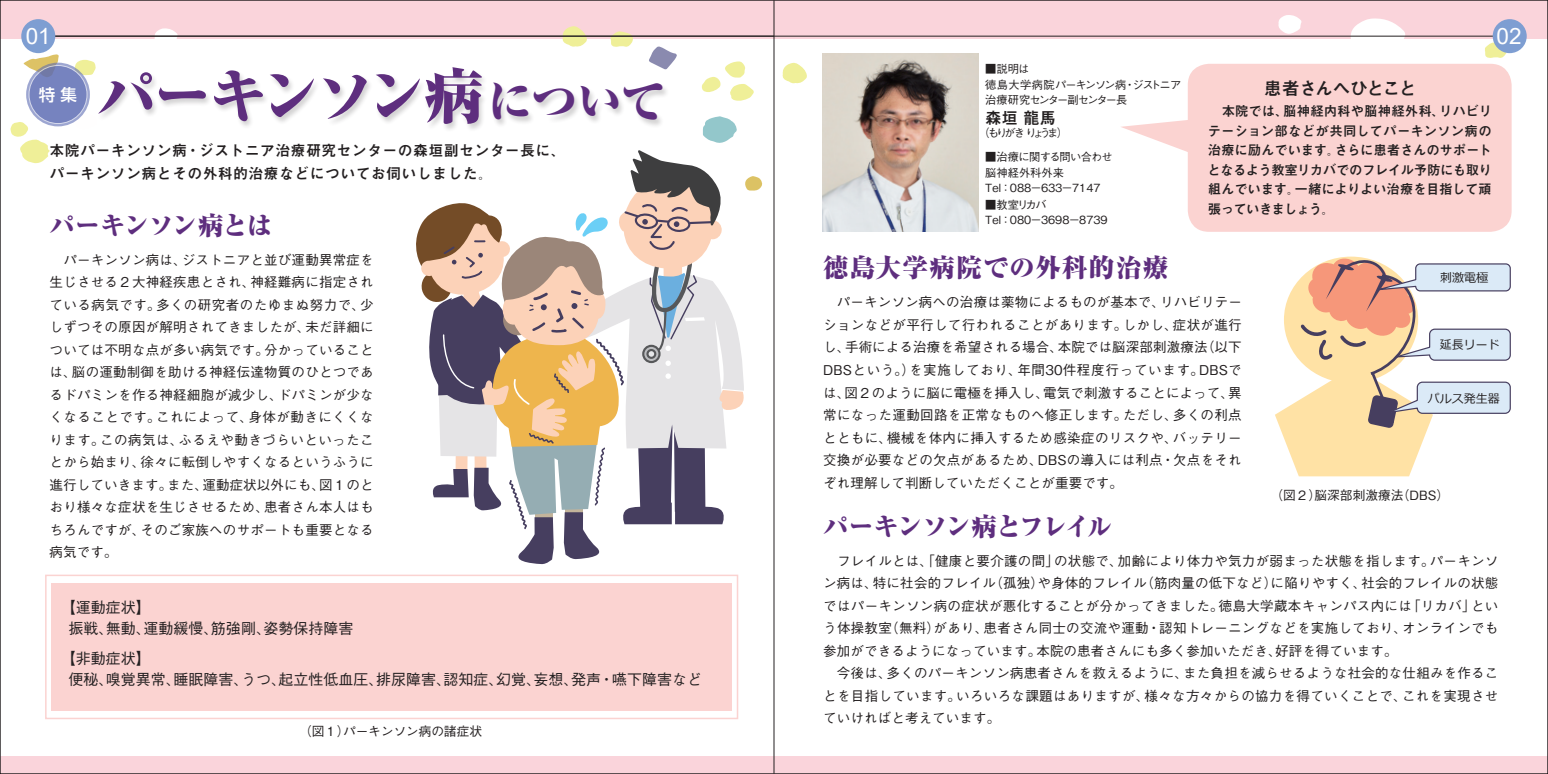
<style>
.page{position:relative;width:1548px;height:774px;background:#fff}
.page>*{position:absolute;margin:0;border:0;box-sizing:border-box;transform-origin:0 0}
.t1{font:800 expanded 60px "Ryumin Pr 6";letter-spacing:-.075em;color:#5e2e7e}
.t2{font:800 expanded 25.5px "Ryumin Pr 6";letter-spacing:.045em;color:#5e2e7e}
.t3{font:800 expanded 25.5px "Ryumin Pr 6";letter-spacing:-.095em;color:#5e2e7e}
.t4{font:800 expanded 25.5px "Ryumin Pr 6";letter-spacing:-.025em;color:#5e2e7e}
.t5{font:22.5px "Arial";color:#fff}
.t6{font:700 18px "Mi Go MB1 Std De";letter-spacing:-.06em;color:#231f20}
.t7{font:700 16.5px "Mi Go MB1 Std De";color:#231f20}
.t8{font:500 16.5px "UD Shin Go Pro";color:#fff}
.t9{font:500 15px/21px "Gothic BBB Pr 6";color:#231f20}
.t10{font:700 15px/22.5px "Mi Go MB1 Std De";letter-spacing:.02em;color:#231f20}
.t11{font:500 13.5px/22.5px "Gothic BBB Pr 6";letter-spacing:.015em;color:#231f20;text-align:justify}
.t12{font:700 13.5px/19.5px "Mi Go MB1 Std De";letter-spacing:-.035em;color:#231f20;text-align:justify}
.t13{font:500 12.75px "Gothic BBB Pr 6";letter-spacing:-.005em;color:#231f20}
.t14{font:12px "Meiryo";color:#231f20}
.t15{font:500 11.25px/16.5px "Gothic BBB Pr 6";letter-spacing:-.065em;color:#231f20}
.t16{font:500 11.25px/15px "Gothic BBB Pr 6";color:#231f20}
.t17{font:500 11.25px/16.5px "Gothic BBB Pr 6";letter-spacing:-.04em;color:#231f20}
.t18{font:500 11.25px "Gothic BBB Pr 6";letter-spacing:-.37em;color:#231f20}
.t19{font:500 11.25px "Gothic BBB Pr 6";letter-spacing:-.295em;color:#231f20}
.s1{font-size:45px}
</style>
<div class="page">
<div style="left:0;top:0;width:1548px;height:38px;background:#fad4db"></div>
<div style="left:0;top:757px;width:1548px;height:17px;background:#fad4db"></div>
<svg style="left:1278px;top:15px;width:23px;height:19px"></svg>
<svg style="left:1349px;top:18px;width:56px;height:21px"></svg>
<svg style="left:782px;top:63px;width:25px;height:21px"></svg>
<svg style="left:1485px;top:42px;width:22px;height:16px"></svg>
<svg style="left:1121px;top:119px;width:67px;height:34px"></svg>
<div style="left:1188px;top:64px;width:323px;height:168px;background:#fbd3d1;border-radius:21px"></div>
<div style="left:51px;top:583px;width:681px;height:128px;background:#fbd3d1"></div>
<div style="left:45px;top:575px;width:693px;height:144px;border:2px solid #fbd3d1"></div>
<img style="left:823px;top:53px;width:155px;height:179px">
<svg style="left:1275px;top:256px;width:236px;height:220px"></svg>
<svg style="left:11px;top:26px;width:752px;height:538px"></svg>
<svg style="left:29px;top:66px;width:58px;height:58px;background:#7884bf"></svg>
<div style="left:29px;top:65px;width:58px;height:59px;border:1px solid #fff;border-radius:50%"></div>
<hr style="left:774px;top:36px;width:740px;height:1px;background:#231f20">
<hr style="left:43px;top:36px;width:731px;height:1px;background:#231f20">
<div style="left:1492px;top:19px;width:34px;height:34px;background:#7e9ed2;border-radius:50%"></div>
<div style="left:21px;top:19px;width:34px;height:34px;background:#7e9ed2;border-radius:50%"></div>
<hr style="left:774px;top:0;width:1px;height:774px;background:#231f20">
<h3 class="t5" style="left:26px;top:21px;width:27px">01</h3>
<h3 class="t5" style="left:1496px;top:21px;width:27px">02</h3>
<p class="t8" style="left:39px;top:81px;width:40px">特集</p>
<h1 class="t1" style="left:97px;top:49px;width:570px">パーキンソン病<span class="s1">について</span></h1>
<p class="t10" style="left:50px;top:138px;width:518px">本院パーキンソン病・ジストニア治療研究センターの森垣副センター長に、パーキンソン病とその外科的治療などについてお伺いしました。</p>
<h2 class="t4" style="left:50px;top:205px;width:224px">パーキンソン病とは</h2>
<p class="t11" style="left:50px;top:247px;width:326px">　パーキンソン病は、ジストニアと並び運動異常症を生じさせる２大神経疾患とされ、神経難病に指定されている病気です。多くの研究者のたゆまぬ努力で、少しずつその原因が解明されてきましたが、未だ詳細については不明な点が多い病気です。分かっていることは、脳の運動制御を助ける神経伝達物質のひとつであるドパミンを作る神経細胞が減少し、ドパミンが少なくなることです。これによって、身体が動きにくくなります。この病気は、ふるえや動きづらいといったことから始まり、徐々に転倒しやすくなるというふうに進行していきます。また、運動症状以外にも、図１のとおり様々な症状を生じさせるため、患者さん本人はもちろんですが、そのご家族へのサポートも重要となる病気です。</p>
<p class="t9" style="left:68px;top:596px;width:287px;text-indent:-8px">【運動症状】<br>振戦、無動、運動緩慢、筋強剛、姿勢保持障害</p>
<p class="t9" style="left:68px;top:647px;width:635px;text-indent:-8px">【非動症状】<br>便秘、嗅覚異常、睡眠障害、うつ、起立性低血圧、排尿障害、認知症、幻覚、妄想、発声・嚥下障害など</p>
<p class="t13" style="left:299px;top:720px;width:184px">（図１）パーキンソン病の諸症状</p>
<p class="t15" style="left:985px;top:59px;width:198px">■説明は<br>徳島大学病院パーキンソン病・ジストニア</p>
<p class="t15" style="left:985px;top:91px;width:144px">治療研究センター副センター長</p>
<p class="t7" style="left:985px;top:105px;width:72px">森垣 龍馬</p>
<p class="t19" style="left:978px;top:124px;width:91px">（もりがき りょうま）</p>
<p class="t17" style="left:985px;top:147px;width:129px">■治療に関する問い合わせ脳神経外科外来</p>
<p class="t18" style="left:985px;top:179px;width:117px">Tel：０８８－６３３－7 1 47</p>
<p class="t16" style="left:985px;top:196px;width:124px">■教室リカバ<br>Tel：０８0－3698－8739</p>
<h2 class="t2" style="left:823px;top:247px;width:346px">徳島大学病院での外科的治療</h2>
<h3 class="t6" style="left:1264px;top:74px;width:173px">患者さんへひとこと　</h3>
<p class="t12" style="left:1207px;top:100px;width:286px">　本院では、脳神経内科や脳神経外科、リハビリテーション部などが共同してパーキンソン病の治療に励んでいます。さらに患者さんのサポートとなるよう教室リカバでのフレイル予防にも取り組んでいます。一緒によりよい治療を目指して頑張っていきましょう。</p>
<p class="t14" style="left:1440px;top:269px;width:49px">刺激電極</p>
<p class="t11" style="left:823px;top:290px;width:420px">　パーキンソン病への治療は薬物によるものが基本で、リハビリテーションなどが平行して行われることがあります。しかし、症状が進行し、手術による治療を希望される場合、本院では脳深部刺激療法（以下DBSという。）を実施しており、年間30件程度行っています。DBSでは、図２のように脳に電極を挿入し、電気で刺激することによって、異常になった運動回路を正常なものへ修正します。ただし、多くの利点とともに、機械を体内に挿入するため感染症のリスクや、バッテリー交換が必要などの欠点があるため、DBSの導入には利点・欠点をそれぞれ理解して判断していただくことが重要です。</p>
<h2 class="t3" style="left:823px;top:506px;width:291px">パーキンソン病とフレイル</h2>
<p class="t14" style="left:1440px;top:337px;width:61px">延長リード</p>
<p class="t14" style="left:1428px;top:390px;width:73px">パルス発生器</p>
<p class="t13" style="left:1270px;top:485px;width:180px">（図２）脳深部刺激療法（DBS）</p>
<p class="t11" style="left:823px;top:548px;width:677px;text-align:left">　フレイルとは、「健康と要介護の間」の状態で、加齢により体力や気力が弱まった状態を指します。パーキンソン病は、特に社会的フレイル（孤独）や身体的フレイル（筋肉量の低下など）に陥りやすく、社会的フレイルの状態ではパーキンソン病の症状が悪化することが分かってきました。徳島大学蔵本キャンパス内には「リカバ」という体操教室（無料）があり、患者さん同士の交流や運動・認知トレーニングなどを実施しており、オンラインでも参加ができるようになっています。本院の患者さんにも多く参加いただき、好評を得ています。<br>　今後は、多くのパーキンソン病患者さんを救えるように、また負担を減らせるような社会的な仕組みを作ることを目指しています。いろいろな課題はありますが、様々な方々からの協力を得ていくことで、これを実現させていければと考えています。</p>
</div>
